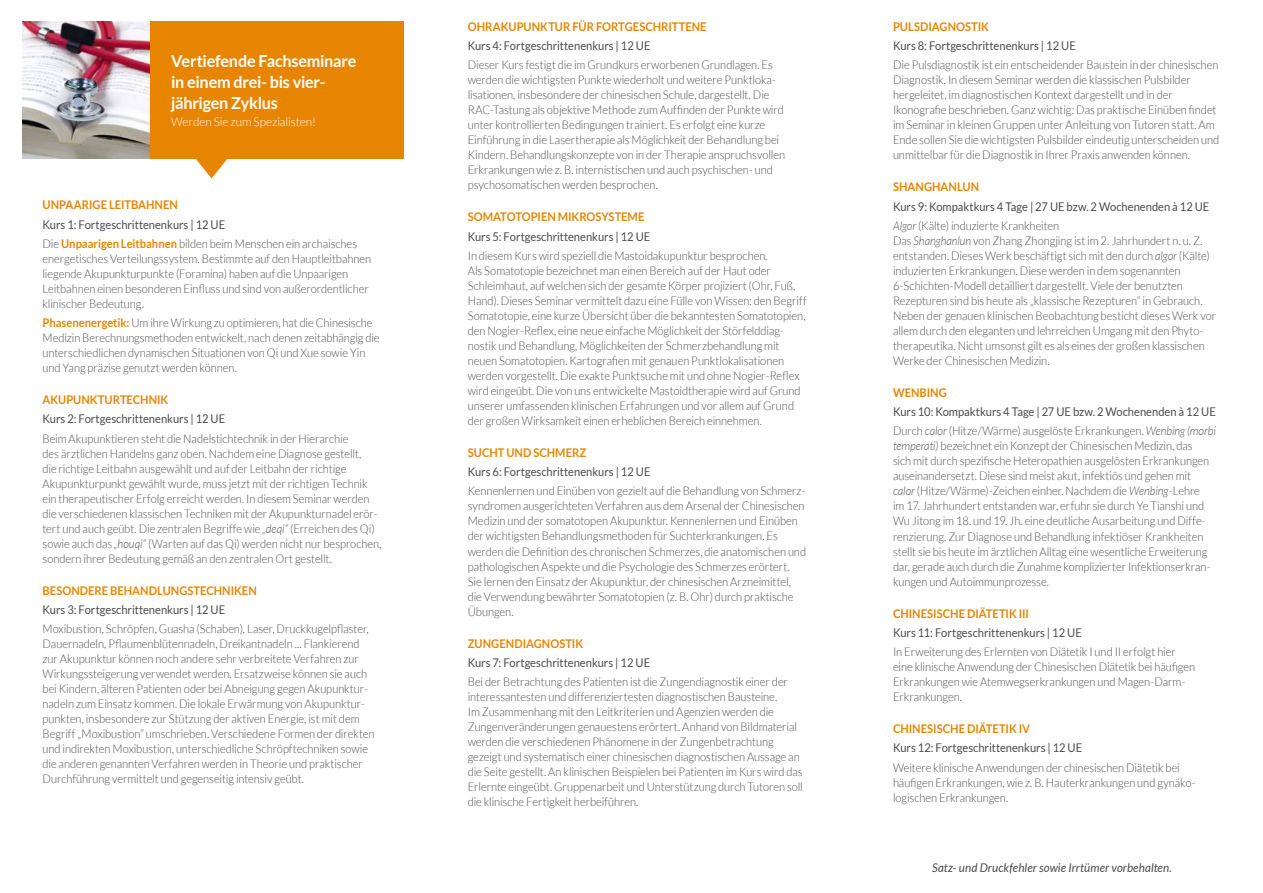
<style>
.page{position:relative;width:1263px;height:893px;background:#fff}
.page>*{position:absolute;margin:0;border:0;box-sizing:border-box;transform-origin:0 0}
.t1{font:700 16.5px/21px "Lato";letter-spacing:-.015em;color:#fff}
.t2{font:300 12px/15px "Lato";letter-spacing:-.005em;color:#4b4b4d;scale:.93 1}
.t3{font:12px/19.2px "Lato";color:#4b4b4d;scale:.93 1}
.t4{font:700 12px "Lato";color:#e78500;scale:.93 1}
.t5{font:italic 12px "Lato";letter-spacing:.01em;color:#4b4b4d}
.t6{font:300 12px "Lato";letter-spacing:-.005em;color:#fff}
.s1{font-weight:400}
.s2{font-weight:700;color:#e78500}
.s3{font-style:italic}
.s4{font-weight:300;font-style:italic}
.s5{font-weight:300}
</style>
<div class="page">
<div style="left:150px;top:21px;width:254px;height:138px;background:#e78500"></div>
<img style="left:22px;top:21px;width:128px;height:137px">
<svg style="left:196px;top:159px;width:31px;height:19px"></svg>
<h1 class="t1" style="left:171px;top:50px;width:187px">Vertiefende Fachseminare in einem drei- bis vier&shy;jährigen Zyklus</h1>
<p class="t6" style="left:171px;top:116px;width:146px">Werden Sie zum Spezialisten!</p>
<p class="t4" style="left:43px;top:198px;width:147px">UNPAARIGE LEITBAHNEN</p>
<p class="t2" style="left:43px;top:215px;width:340px;line-height:19.2px"><span class="s1">Kurs 1: Fortgeschrittenenkurs | 12 UE<br></span>Die <span class="s2">Unpaarigen Leitbahnen</span> bilden beim Menschen ein archaisches</p>
<p class="t2" style="left:43px;top:251px;width:355px">energetisches Verteilungssystem. Bestimmte auf den Hauptleitbahnen liegende Akupunkturpunkte (Foramina) haben auf die Unpaarigen Leitbahnen einen besonderen Einfluss und sind von außerordentlicher klinischer Bedeutung.</p>
<p class="t2" style="left:43px;top:315px;width:364px"><span class="s2">Phasenenergetik:</span> Um ihre Wirkung zu optimieren, hat die Chinesische Medizin Berechnungsmethoden entwickelt, nach denen zeitabhängig die unterschiedlichen dynamischen Situationen von Qi und Xue sowie Yin und Yang präzise genutzt werden können.</p>
<p class="t4" style="left:43px;top:393px;width:137px">AKUPUNKTURTECHNIK</p>
<p class="t3" style="left:43px;top:409px;width:198px">Kurs 2: Fortgeschrittenenkurs | 12 UE</p>
<p class="t2" style="left:43px;top:431px;width:366px">Beim Akupunktieren steht die Nadelstichtechnik in der Hierarchie<br>des ärztlichen Handelns ganz oben. Nachdem eine Diagnose gestellt,<br>die richtige Leitbahn ausgewählt und auf der Leitbahn der richtige Akupunkturpunkt gewählt wurde, muss jetzt mit der richtigen Technik ein therapeutischer Erfolg erreicht werden. In diesem Seminar werden die verschiedenen klassischen Techniken mit der Akupunkturnadel erör&shy;tert und auch geübt. Die zentralen Begriffe wie <span class="s3">„deqi“</span> (Erreichen des Qi) sowie auch das <span class="s3">„houqi“</span> (Warten auf das Qi) werden nicht nur besprochen, sondern ihrer Bedeutung gemäß an den zentralen Ort gestellt.</p>
<p class="t4" style="left:43px;top:583px;width:232px">BESONDERE BEHANDLUNGSTECHNIKEN</p>
<p class="t3" style="left:43px;top:600px;width:198px">Kurs 3: Fortgeschrittenenkurs | 12 UE</p>
<p class="t2" style="left:43px;top:621px;width:358px">Moxibustion, Schröpfen, Guasha (Schaben), Laser, Druckkugelpflaster, Dauernadeln, Pflaumenblütennadeln, Dreikantnadeln ... Flankierend zur Akupunktur können noch andere sehr verbreitete Verfahren zur Wirkungssteigerung verwendet werden. Ersatzweise können sie auch bei Kindern, älteren Patienten oder bei Abneigung gegen Akupunktur&shy;nadeln zum Einsatz kommen. Die lokale Erwärmung von Akupunktur&shy;punkten, insbesondere zur Stützung der aktiven Energie, ist mit dem Begriff „Moxibustion“ umschrieben. Verschiedene Formen der direkten und indirekten Moxibustion, unterschiedliche Schröpftechniken sowie die anderen genannten Verfahren werden in Theorie und praktischer Durchführung vermittelt und gegenseitig intensiv geübt.</p>
<p class="t4" style="left:468px;top:20px;width:258px">OHRAKUPUNKTUR FÜR FORTGESCHRITTENE</p>
<p class="t3" style="left:468px;top:36px;width:198px">Kurs 4: Fortgeschrittenenkurs | 12 UE</p>
<p class="t2" style="left:468px;top:58px;width:343px">Dieser Kurs festigt die im Grundkurs erworbenen Grundlagen. Es werden die wichtigsten Punkte wiederholt und weitere Punktloka&shy;lisationen, insbesondere der chinesischen Schule, dargestellt. Die RAC-Tastung als objektive Methode zum Auffinden der Punkte wird unter kontrollierten Bedingungen trainiert. Es erfolgt eine kurze Einführung in die Lasertherapie als Möglichkeit der Behandlung bei Kindern. Behandlungskonzepte von in der Therapie anspruchsvollen Erkrankungen wie z. B. internistischen und auch psychischen- und psychosomatischen werden besprochen.</p>
<p class="t4" style="left:468px;top:210px;width:191px">SOMATOTOPIEN MIKROSYSTEME</p>
<p class="t3" style="left:468px;top:227px;width:198px">Kurs 5: Fortgeschrittenenkurs | 12 UE</p>
<p class="t2" style="left:468px;top:248px;width:366px">In diesem Kurs wird speziell die Mastoidakupunktur besprochen.<br>Als Somatotopie bezeichnet man einen Bereich auf der Haut oder Schleimhaut, auf welchen sich der gesamte Körper projiziert (Ohr, Fuß, Hand). Dieses Seminar vermittelt dazu eine Fülle von Wissen: den Begriff Somatotopie, eine kurze Übersicht über die bekanntesten Somatotopien, den Nogier-Reflex, eine neue einfache Möglichkeit der Störfelddiag&shy;nostik und Behandlung, Möglichkeiten der Schmerzbehandlung mit neuen Somatotopien. Kartografien mit genauen Punktlokalisationen werden vorgestellt. Die exakte Punktsuche mit und ohne Nogier-Reflex wird eingeübt. Die von uns entwickelte Mastoidtherapie wird auf Grund unserer umfassenden klinischen Erfahrungen und vor allem auf Grund der großen Wirksamkeit einen erheblichen Bereich einnehmen.</p>
<p class="t4" style="left:468px;top:446px;width:129px">SUCHT UND SCHMERZ</p>
<p class="t3" style="left:468px;top:462px;width:198px">Kurs 6: Fortgeschrittenenkurs | 12 UE</p>
<p class="t2" style="left:468px;top:484px;width:365px">Kennenlernen und Einüben von gezielt auf die Behandlung von Schmerz&shy;syndromen ausgerichteten Verfahren aus dem Arsenal der Chinesischen Medizin und der somatotopen Akupunktur. Kennenlernen und Einüben der wichtigsten Behandlungsmethoden für Suchterkrankungen. Es werden die Definition des chronischen Schmerzes, die anatomischen und pathologischen Aspekte und die Psychologie des Schmerzes erörtert.<br>Sie lernen den Einsatz der Akupunktur, der chinesischen Arzneimittel, die Verwendung bewährter Somatotopien (z. B. Ohr) durch praktische Übungen.</p>
<p class="t4" style="left:468px;top:636px;width:126px">ZUNGENDIAGNOSTIK</p>
<p class="t3" style="left:468px;top:653px;width:198px">Kurs 7: Fortgeschrittenenkurs | 12 UE</p>
<p class="t2" style="left:468px;top:674px;width:362px">Bei der Betrachtung des Patienten ist die Zungendiagnostik einer der interessantesten und differenziertesten diagnostischen Bausteine.<br>Im Zusammenhang mit den Leitkriterien und Agenzien werden die Zungenveränderungen genauestens erörtert. Anhand von Bildmaterial werden die verschiedenen Phänomene in der Zungenbetrachtung gezeigt und systematisch einer chinesischen diagnostischen Aussage an die Seite gestellt. An klinischen Beispielen bei Patienten im Kurs wird das Erlernte eingeübt. Gruppenarbeit und Unterstützung durch Tutoren soll die klinische Fertigkeit herbeiführen.</p>
<p class="t4" style="left:893px;top:20px;width:105px">PULSDIAGNOSTIK</p>
<p class="t3" style="left:893px;top:36px;width:198px">Kurs 8: Fortgeschrittenenkurs | 12 UE</p>
<p class="t2" style="left:893px;top:58px;width:352px">Die Pulsdiagnostik ist ein entscheidender Baustein in der chinesischen Diagnostik. In diesem Seminar werden die klassischen Pulsbilder hergeleitet, im diagnostischen Kontext dargestellt und in der Ikonografie beschrieben. Ganz wichtig: Das praktische Einüben findet im Seminar in kleinen Gruppen unter Anleitung von Tutoren statt. Am Ende sollen Sie die wichtigsten Pulsbilder eindeutig unterscheiden und unmittelbar für die Diagnostik in Ihrer Praxis anwenden können.</p>
<p class="t4" style="left:893px;top:180px;width:94px">SHANGHANLUN</p>
<p class="t3" style="left:893px;top:197px;width:342px">Kurs 9: Kompaktkurs 4 Tage | 27 UE bzw. 2 Wochenenden à 12 UE<br><span class="s4">Algor</span> <span class="s5">(Kälte) induzierte Krankheiten</span></p>
<p class="t2" style="left:893px;top:233px;width:349px">Das <span class="s3">Shanghanlun</span> von Zhang Zhongjing ist im 2. Jahrhundert n. u. Z. entstanden. Dieses Werk beschäftigt sich mit den durch <span class="s3">algor</span> (Kälte) induzierten Erkrankungen. Diese werden in dem sogenannten 6-Schichten-Modell detailliert dargestellt. Viele der benutzten Rezepturen sind bis heute als „klassische Rezepturen“ in Gebrauch.<br>Neben der genauen klinischen Beobachtung besticht dieses Werk vor allem durch den eleganten und lehrreichen Umgang mit den Phyto&shy;therapeutika. Nicht umsonst gilt es als eines der großen klassischen Werke der Chinesischen Medizin.</p>
<p class="t4" style="left:893px;top:386px;width:59px">WENBING</p>
<p class="t3" style="left:893px;top:402px;width:349px">Kurs 10: Kompaktkurs 4 Tage | 27 UE bzw. 2 Wochenenden à 12 UE<br><span class="s5">Durch</span> <span class="s4">calor</span> <span class="s5">(Hitze/Wärme) ausgelöste Erkrankungen.</span> <span class="s4">Wenbing (morbi</span></p>
<p class="t2" style="left:893px;top:439px;width:343px"><span class="s3">temperati)</span> bezeichnet ein Konzept der Chinesischen Medizin, das sich mit durch spezifische Heteropathien ausgelösten Erkrankungen auseinandersetzt. Diese sind meist akut, infektiös und gehen mit <span class="s3">calor</span> (Hitze/Wärme)-Zeichen einher. Nachdem die <span class="s3">Wenbing</span>-Lehre im 17. Jahrhundert entstanden war, erfuhr sie durch Ye Tianshi und Wu Jitong im 18. und 19. Jh. eine deutliche Ausarbeitung und Diffe&shy;renzierung. Zur Diagnose und Behandlung infektiöser Krankheiten stellt sie bis heute im ärztlichen Alltag eine wesentliche Erweiterung dar, gerade auch durch die Zunahme komplizierter Infektionserkran&shy;kungen und Autoimmunprozesse.</p>
<p class="t4" style="left:893px;top:606px;width:148px">CHINESISCHE DIÄTETIK III</p>
<p class="t3" style="left:893px;top:623px;width:205px">Kurs 11: Fortgeschrittenenkurs | 12 UE</p>
<p class="t2" style="left:893px;top:644px;width:326px">In Erweiterung des Erlernten von Diätetik I und II erfolgt hier eine klinische Anwendung der Chinesischen Diätetik bei häufigen Erkrankungen wie Atemwegserkrankungen und Magen-Darm-Erkrankungen.</p>
<p class="t4" style="left:893px;top:722px;width:149px">CHINESISCHE DIÄTETIK IV</p>
<p class="t3" style="left:893px;top:738px;width:205px">Kurs 12: Fortgeschrittenenkurs | 12 UE</p>
<p class="t2" style="left:893px;top:760px;width:325px">Weitere klinische Anwendungen der chinesischen Diätetik bei häufigen Erkrankungen, wie z. B. Hauterkrankungen und gynäko&shy;logischen Erkrankungen.</p>
<p class="t5" style="left:932px;top:861px;width:241px">Satz- und Druckfehler sowie Irrtümer vorbehalten.</p>
</div>
